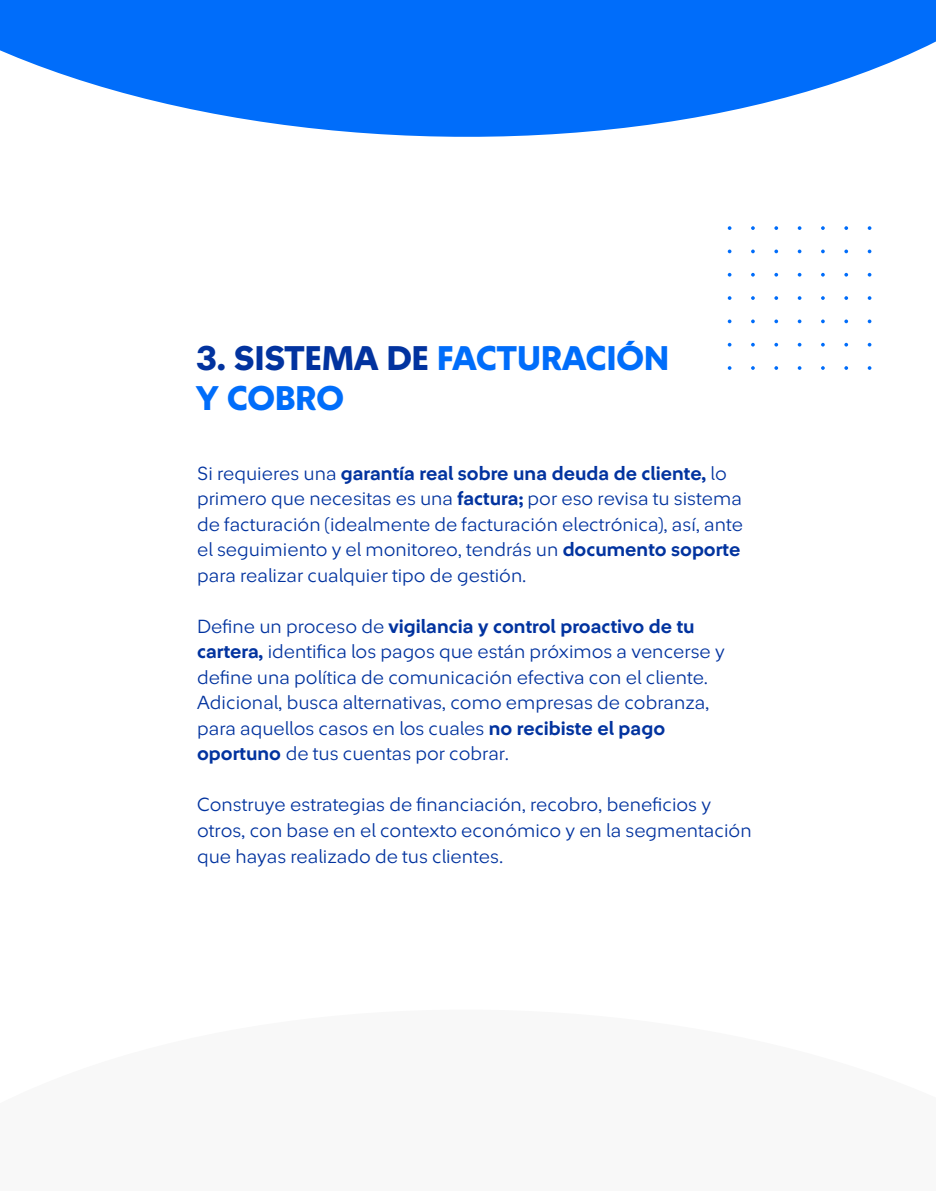
<style>
.page{position:relative;width:936px;height:1191px;background:#fff}
.page>*{position:absolute;margin:0;border:0;box-sizing:border-box;transform-origin:0 0}
.t1{font:34.2px/40.2px "Sura Sans Extranegrita";color:#006dfa}
.t2{font:19.5px/25.5px "Sura Sans Ligera";color:#02339f}
.t3{font:19.5px "Sura Sans Negrita";color:#02339f}
.s1{color:#02339f}
.s2{font-family:"Sura Sans Ligera"}
.s3{font-family:"Sura Sans Negrita"}
</style>
<div class="page">
<svg style="left:0;top:0;width:935px;height:137px;fill:#006dfa"></svg>
<svg style="left:727px;top:226px;width:4px;height:4px"></svg>
<svg style="left:751px;top:226px;width:3px;height:4px"></svg>
<svg style="left:774px;top:226px;width:4px;height:4px"></svg>
<svg style="left:797px;top:226px;width:4px;height:4px"></svg>
<svg style="left:821px;top:226px;width:3px;height:4px"></svg>
<svg style="left:844px;top:226px;width:4px;height:4px"></svg>
<svg style="left:867px;top:226px;width:4px;height:4px"></svg>
<svg style="left:727px;top:249px;width:4px;height:4px"></svg>
<svg style="left:774px;top:249px;width:4px;height:4px"></svg>
<svg style="left:797px;top:249px;width:4px;height:4px"></svg>
<svg style="left:844px;top:249px;width:4px;height:4px"></svg>
<svg style="left:867px;top:249px;width:4px;height:4px"></svg>
<svg style="left:727px;top:273px;width:4px;height:4px"></svg>
<svg style="left:751px;top:273px;width:3px;height:4px"></svg>
<svg style="left:774px;top:273px;width:4px;height:4px"></svg>
<svg style="left:797px;top:273px;width:4px;height:4px"></svg>
<svg style="left:821px;top:273px;width:3px;height:4px"></svg>
<svg style="left:844px;top:273px;width:4px;height:4px"></svg>
<svg style="left:867px;top:273px;width:4px;height:4px"></svg>
<svg style="left:727px;top:296px;width:4px;height:4px"></svg>
<svg style="left:751px;top:296px;width:3px;height:4px"></svg>
<svg style="left:774px;top:296px;width:4px;height:4px"></svg>
<svg style="left:797px;top:296px;width:4px;height:4px"></svg>
<svg style="left:821px;top:296px;width:3px;height:4px"></svg>
<svg style="left:844px;top:296px;width:4px;height:4px"></svg>
<svg style="left:867px;top:296px;width:4px;height:4px"></svg>
<svg style="left:727px;top:319px;width:4px;height:4px"></svg>
<svg style="left:774px;top:319px;width:4px;height:4px"></svg>
<svg style="left:797px;top:319px;width:4px;height:4px"></svg>
<svg style="left:844px;top:319px;width:4px;height:4px"></svg>
<svg style="left:867px;top:319px;width:4px;height:4px"></svg>
<svg style="left:774px;top:343px;width:4px;height:3px"></svg>
<svg style="left:844px;top:343px;width:4px;height:3px"></svg>
<svg style="left:727px;top:366px;width:4px;height:4px"></svg>
<svg style="left:751px;top:366px;width:3px;height:4px"></svg>
<svg style="left:774px;top:366px;width:4px;height:4px"></svg>
<svg style="left:797px;top:366px;width:4px;height:4px"></svg>
<svg style="left:821px;top:366px;width:3px;height:4px"></svg>
<svg style="left:844px;top:366px;width:4px;height:4px"></svg>
<svg style="left:867px;top:366px;width:4px;height:4px"></svg>
<h1 class="t1" style="left:196px;top:338px;width:475px"><span class="s1">3. SISTEMA DE</span> FACTURACIÓN<br>Y COBRO</h1>
<p class="t3" style="left:197px;top:463px;width:531px"><span class="s2">Si requieres una</span> garantía real sobre una deuda de cliente, <span class="s2">lo</span></p>
<p class="t2" style="left:197px;top:486px;width:547px">primero que necesitas es una <span class="s3">factura;</span> por eso revisa tu sistema de facturación (idealmente de facturación electrónica), así, ante el seguimiento y el monitoreo, tendrás un <span class="s3">documento soporte </span>para realizar cualquier tipo de gestión.</p>
<p class="t3" style="left:197px;top:616px;width:499px"><span class="s2">Define un proceso de</span> vigilancia y control proactivo de tu</p>
<p class="t2" style="left:197px;top:639px;width:529px"><span class="s3">cartera,</span> identifica los pagos que están próximos a vencerse y define una política de comunicación efectiva con el cliente.<br>Adicional, busca alternativas, como empresas de cobranza, para aquellos casos en los cuales <span class="s3">no recibiste el pago oportuno</span> de tus cuentas por cobrar.</p>
<p class="t2" style="left:197px;top:792px;width:556px">Construye estrategias de financiación, recobro, beneficios y otros, con base en el contexto económico y en la segmentación que hayas realizado de tus clientes.</p>
</div>
